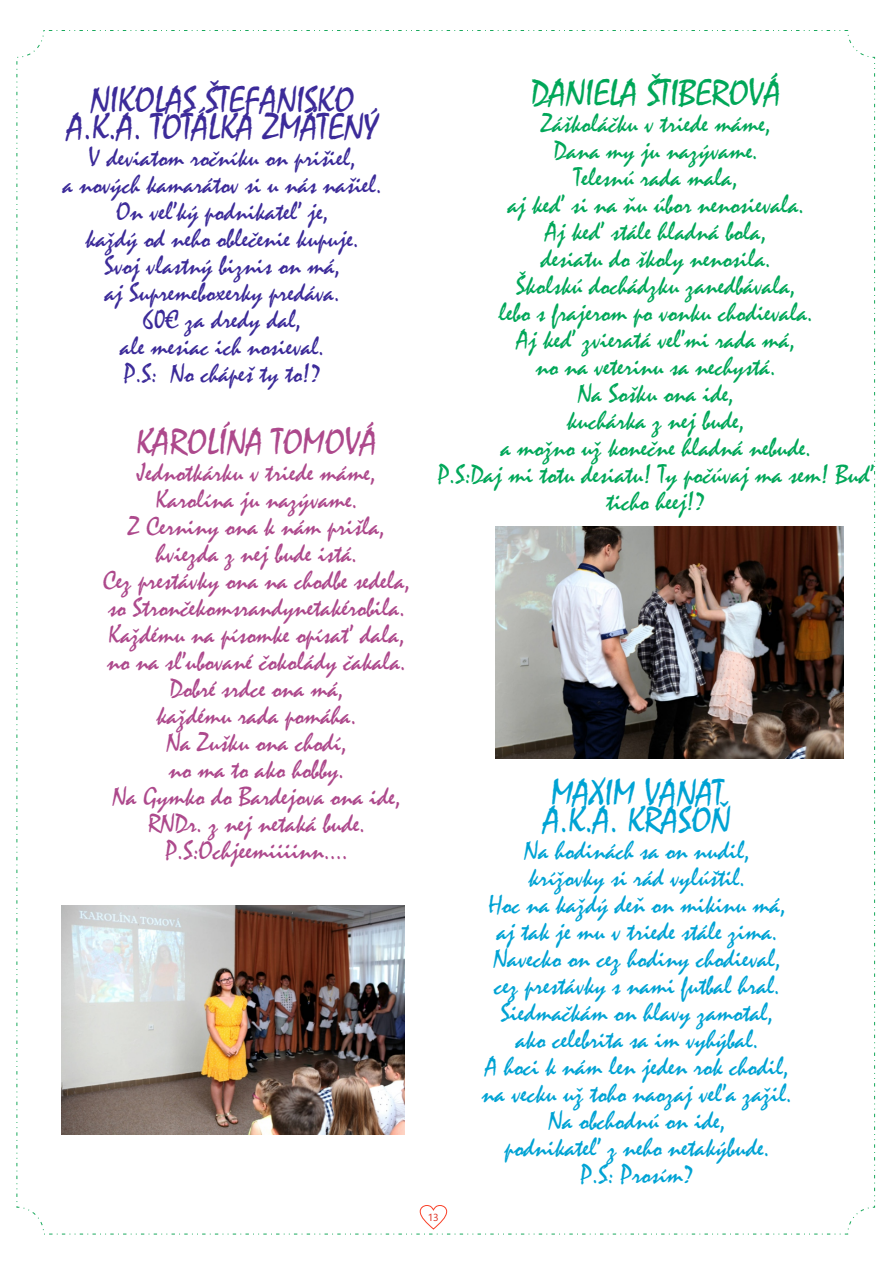
<style>
.page{position:relative;width:893px;height:1263px;background:#fff}
.page>*{position:absolute;margin:0;border:0;box-sizing:border-box;transform-origin:0 0}
.t1{font:37.5px/27px "Mistral";color:#3c2b99;text-align:center}
.t2{font:37.5px "Mistral";color:#00a3d4}
.t3{font:37.5px "Mistral";color:#00a759}
.t4{font:37.5px "Mistral";color:#ad498c}
.t5{font:27px/27px "Mistral";color:#00a759;text-align:center}
.t6{font:27px/27px "Mistral";color:#ad498c;text-align:center}
.t7{font:27px "Mistral";color:#00a3d4}
.t8{font:27px/54px "Mistral";color:#3c2b99;text-align:center}
.t9{font:10.2px "Segoe UI";color:#dd2b1c}
</style>
<div class="page">
<img style="left:61px;top:905px;width:343px;height:229px">
<img style="left:495px;top:526px;width:348px;height:232px">
<svg style="left:419px;top:1205px;width:28px;height:25px"></svg>
<h1 class="t1" style="left:67px;top:91px;width:312px">NIKOLAS ŠTEFANISKO<br>A.K.A. TOTÁLKA ZMÄTENÝ</h1>
<p class="t8" style="left:89px;top:133px;width:269px">V deviatom ročníku on prišiel,</p>
<p class="t8" style="left:63px;top:174px;width:321px;line-height:27px">a nových kamarátov si u nás našiel.<br>On veľký podnikateľ je,</p>
<p class="t8" style="left:86px;top:214px;width:275px">každý od neho oblečenie kupuje.</p>
<p class="t8" style="left:104px;top:241px;width:238px">Svoj vlastný biznis on má,</p>
<p class="t8" style="left:105px;top:268px;width:237px">aj Supremeboxerky predáva.</p>
<p class="t8" style="left:124px;top:295px;width:199px">60€ za dredy dal,<br>P.S: No chápeš ty to!?</p>
<p class="t8" style="left:120px;top:322px;width:206px">ale mesiac ich nosieval.</p>
<h1 class="t4" style="left:136px;top:429px;width:242px">KAROLÍNA TOMOVÁ</h1>
<p class="t6" style="left:128px;top:462px;width:258px">Jednotkárku v triede máme,<br>Karolína ju nazývame.<br>Z Cerniny ona k nám prišla,</p>
<p class="t6" style="left:103px;top:570px;width:309px">Cez prestávky ona na chodbe sedela,</p>
<p class="t6" style="left:156px;top:543px;width:203px">hviezda z nej bude istá.</p>
<p class="t6" style="left:108px;top:597px;width:298px">so Strončekomsrandynetakérobila.</p>
<p class="t6" style="left:109px;top:624px;width:298px">Každému na písomke opísať dala,</p>
<p class="t6" style="left:107px;top:651px;width:300px">no na sľubované čokolády čakala.</p>
<p class="t6" style="left:170px;top:678px;width:176px">Dobré srdce ona má,</p>
<p class="t6" style="left:157px;top:705px;width:201px">každému rada pomáha.</p>
<p class="t6" style="left:166px;top:732px;width:182px">Na Zušku ona chodí,</p>
<p class="t6" style="left:169px;top:759px;width:177px">no ma to ako hobby.</p>
<p class="t6" style="left:112px;top:786px;width:290px">Na Gymko do Bardejova ona ide,<br>RNDr. z nej netaká bude.</p>
<p class="t6" style="left:165px;top:840px;width:184px">P.S:Ochjeemiiiinn....</p>
<h1 class="t3" style="left:531px;top:81px;width:251px">DANIELA ŠTIBEROVÁ</h1>
<p class="t5" style="left:541px;top:113px;width:231px">Záškoláčku v triede máme,<br>Dana my ju nazývame.</p>
<p class="t5" style="left:574px;top:167px;width:165px">Telesnú rada mala,</p>
<p class="t5" style="left:508px;top:194px;width:298px">aj keď si na ňu úbor nenosievala.</p>
<p class="t5" style="left:545px;top:221px;width:223px">Aj keď stále hladná bola,</p>
<p class="t5" style="left:541px;top:248px;width:232px">desiatu do školy nenosila.</p>
<p class="t5" style="left:516px;top:275px;width:281px">Školskú dochádzku zanedbávala,</p>
<p class="t5" style="left:499px;top:302px;width:316px">lebo s frajerom po vonku chodievala.</p>
<p class="t5" style="left:517px;top:316px;width:280px;line-height:54px">Aj keď zvieratá veľmi rada má,<br>Na Sošku ona ide,</p>
<p class="t5" style="left:536px;top:356px;width:241px">no na veterinu sa nechystá.</p>
<p class="t5" style="left:567px;top:410px;width:179px">kuchárka z nej bude,</p>
<p class="t5" style="left:501px;top:437px;width:312px">a možno už konečne hladná nebude.</p>
<p class="t5" style="left:438px;top:464px;width:438px">P.S:Daj mi totu desiatu! Ty počúvaj ma sem! Buď ticho heej!?</p>
<h1 class="t2" style="left:551px;top:781px;width:174px">MAXIM VANAT</h1>
<h1 class="t2" style="left:543px;top:808px;width:189px">A.K.A. KRASOŇ</h1>
<p class="t7" style="left:524px;top:841px;width:227px">Na hodinách sa on nudil,</p>
<p class="t7" style="left:529px;top:868px;width:218px">krížovky si rád vylúštil.</p>
<p class="t7" style="left:488px;top:895px;width:299px">Hoc na každý deň on mikinu má,</p>
<p class="t7" style="left:497px;top:922px;width:283px">aj tak je mu v triede stále zima.</p>
<p class="t7" style="left:493px;top:949px;width:289px">Navecko on cez hodiny chodieval,</p>
<p class="t7" style="left:494px;top:976px;width:287px">cez prestávky s nami futbal hral.</p>
<p class="t7" style="left:501px;top:1003px;width:274px">Siedmačkám on hlavy zamotal,</p>
<p class="t7" style="left:516px;top:1030px;width:244px">ako celebrita sa im vyhýbal.</p>
<p class="t7" style="left:485px;top:1057px;width:305px">A hoci k nám len jeden rok chodil,</p>
<p class="t7" style="left:482px;top:1084px;width:311px">na vecku už toho naozaj veľa zažil.</p>
<p class="t7" style="left:548px;top:1111px;width:179px">Na obchodnú on ide,</p>
<p class="t9" style="left:428px;top:1213px;width:13px">13</p>
<p class="t7" style="left:505px;top:1138px;width:266px">podnikateľ z neho netakýbude.</p>
<p class="t7" style="left:580px;top:1165px;width:115px">P.S: Prosím?</p>
</div>
